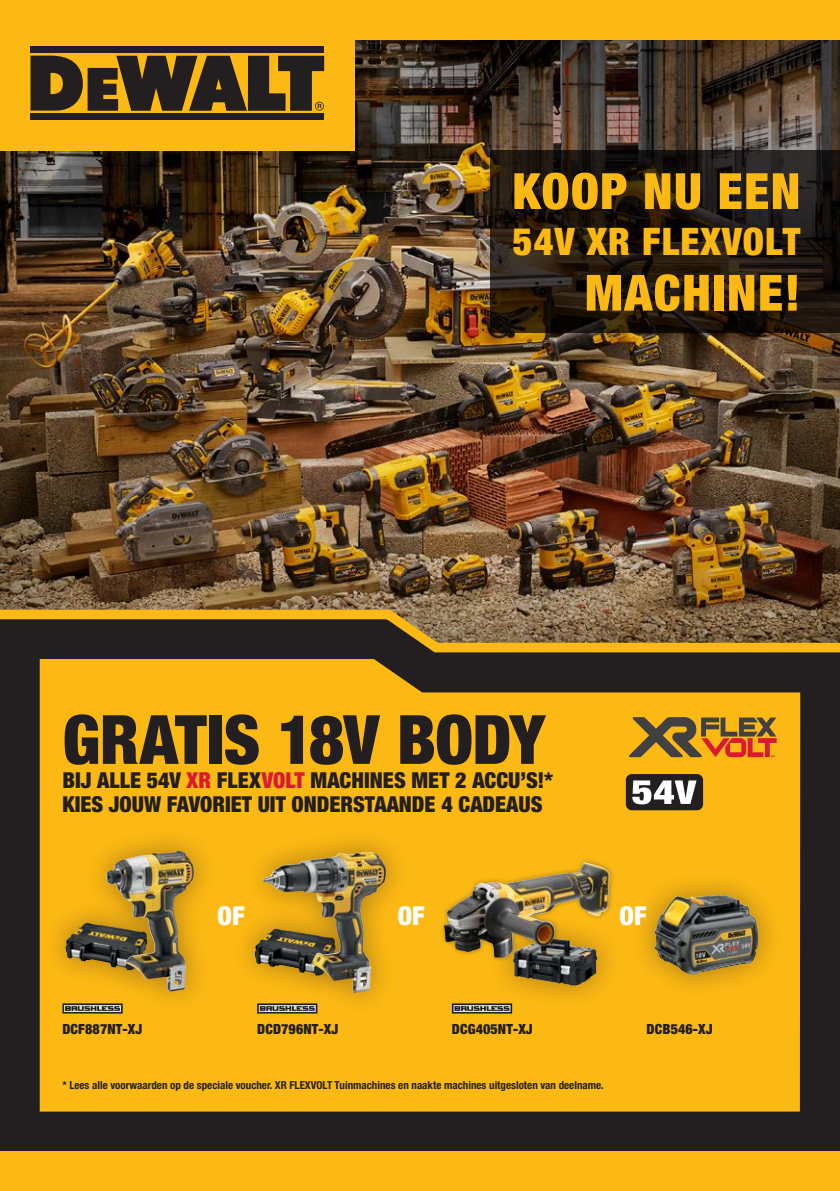
<style>
.page{position:relative;width:840px;height:1191px;background:#fff}
.page>*{position:absolute;margin:0;border:0;box-sizing:border-box;transform-origin:0 0}
.t1{font:900 condensed 68px "Helvetica Neue LTW1 G";letter-spacing:-.01em;color:#231f20}
.t2{font:900 condensed 50px "Helvetica Neue LTW1 G";letter-spacing:.03em;color:#fdb913}
.t3{font:900 condensed 38px "Helvetica Neue LTW1 G";letter-spacing:.03em;color:#fdb913}
.t4{font:900 condensed 26px "Helvetica Neue LTW1 G";color:#fff}
.t5{font:900 condensed 22px/24px "Helvetica Neue LTW1 G";color:#231f20}
.t6{font:900 condensed 14px "Helvetica Neue LTW1 G";letter-spacing:.01em;color:#231f20}
.t7{font:700 condensed 11px "Helvetica Neue LTW1 G";color:#231f20}
.s1{color:#da1a32}
</style>
<div class="page">
<div style="left:0;top:661px;width:839px;height:490px;background:#231f20"></div>
<img style="left:0;top:40px;width:839px;height:565px">
<svg style="left:489px;top:151px;width:350px;height:182px;background:#201810"></svg>
<div style="left:40px;top:661px;width:759px;height:450px;background:#fdb913"></div>
<svg style="left:62px;top:1003px;width:19px;height:10px"></svg>
<svg style="left:451px;top:1003px;width:61px;height:10px"></svg>
<svg style="left:628px;top:717px;width:148px;height:40px;background:#ac7429"></svg>
<div style="left:625px;top:774px;width:77px;height:36px;background:#231f20;border-radius:6px"></div>
<svg style="left:632px;top:780px;width:64px;height:24px"></svg>
<div style="left:41px;top:897px;width:131px;height:97px;background:#231f20;opacity:.4"></div>
<img style="left:65px;top:922px;width:16px;height:48px">
<div style="left:81px;top:826px;width:137px;height:190px;background:#231f20;opacity:.4"></div>
<img style="left:106px;top:851px;width:71px;height:109px">
<div style="left:230px;top:903px;width:130px;height:97px;background:#fdb913"></div>
<div style="left:239px;top:826px;width:172px;height:191px;background:#231f20;opacity:.4"></div>
<img style="left:263px;top:852px;width:104px;height:100px">
<div style="left:488px;top:912px;width:134px;height:98px;background:#231f20;opacity:.4"></div>
<img style="left:513px;top:963px;width:83px;height:22px">
<div style="left:438px;top:857px;width:176px;height:106px;background:#231f20;opacity:.4"></div>
<img style="left:443px;top:862px;width:140px;height:95px">
<div style="left:629px;top:869px;width:154px;height:131px;background:#231f20;opacity:.4"></div>
<img style="left:654px;top:895px;width:104px;height:79px">
<svg style="left:0;top:605px;width:839px;height:56px;background:#6f572d"></svg>
<div style="left:0;top:0;width:839px;height:40px;background:#fdb913"></div>
<div style="left:0;top:1151px;width:839px;height:40px;background:#fdb913"></div>
<div style="left:0;top:0;width:354px;height:151px;background:#fdb913"></div>
<div style="left:30px;top:46px;width:294px;height:7px;background:#231f20"></div>
<div style="left:30px;top:113px;width:294px;height:7px;background:#231f20"></div>
<svg style="left:30px;top:56px;width:294px;height:55px"></svg>
<h2 class="t2" style="left:512px;top:161px;width:289px">KOOP NU EEN</h2>
<h3 class="t3" style="left:512px;top:218px;width:289px">54V XR FLEXVOLT</h3>
<h2 class="t2" style="left:584px;top:263px;width:217px">MACHINE!</h2>
<h1 class="t1" style="left:62px;top:699px;width:484px">GRATIS 18V BODY</h1>
<h3 class="t5" style="left:62px;top:768px;width:492px">BIJ ALLE 54V <span class="s1">XR</span> FLEX<span class="s1">VOLT</span> MACHINES MET 2 ACCU’S!*<br>KIES JOUW FAVORIET UIT ONDERSTAANDE 4 CADEAUS</h3>
<h3 class="t4" style="left:217px;top:900px;width:28px">OF</h3>
<h3 class="t4" style="left:397px;top:900px;width:28px">OF</h3>
<h3 class="t4" style="left:619px;top:900px;width:28px">OF</h3>
<p class="t6" style="left:62px;top:1020px;width:81px">DCF887NT-XJ</p>
<p class="t6" style="left:257px;top:1020px;width:82px">DCD796NT-XJ</p>
<p class="t6" style="left:451px;top:1020px;width:82px">DCG405NT-XJ</p>
<p class="t6" style="left:646px;top:1020px;width:67px">DCB546-XJ</p>
<p class="t7" style="left:62px;top:1078px;width:542px">* Lees alle voorwaarden op de speciale voucher. XR FLEXVOLT Tuinmachines en naakte machines uitgesloten van deelname.</p>
</div>
